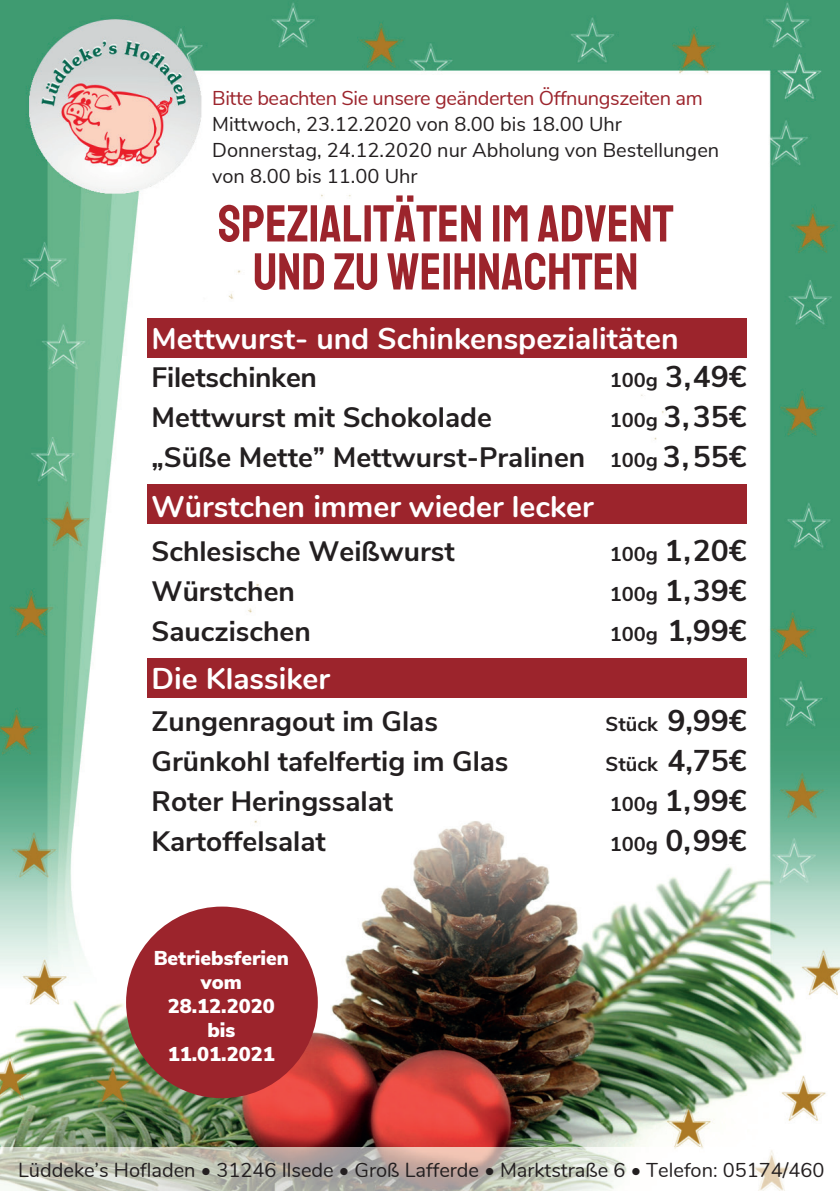
<style>
.page{position:relative;width:840px;height:1191px;background:#fff}
.page>*{position:absolute;margin:0;border:0;box-sizing:border-box;transform-origin:0 0}
.t1{font:52px/48px "Staatliches";color:#9c242c;text-align:center}
.t2{font:700 30px "Nunito";color:#fff}
.t3{font:700 30px "Nunito Sans";color:#231f20}
.t4{font:700 28px "Nunito Sans";color:#231f20}
.t5{font:20px/26px "Nunito Sans";color:#231f20}
.t6{font:20px "Nunito";color:#231f20}
.t7{font:20px "Nunito Sans";letter-spacing:-.02em;color:#9c242c}
.t8{font:900 20px/24px "Nunito Sans";color:#fff;text-align:center}
.t9{font:700 20px "Nunito Sans";color:#231f20}
.s1{font-size:20px}
.s2{font-size:30px}
</style>
<div class="page">
<img style="left:0;top:0;width:839px;height:1191px">
<div style="left:147px;top:318px;width:599px;height:39px;background:#9c242c"></div>
<div style="left:147px;top:484px;width:599px;height:40px;background:#9c242c"></div>
<div style="left:147px;top:657px;width:599px;height:40px;background:#9c242c"></div>
<div style="left:126px;top:906px;width:191px;height:192px;background:#9c242c;border-radius:50%"></div>
<p class="t7" style="left:212px;top:84px;width:491px">Bitte beachten Sie unsere geänderten Öffnungszeiten am</p>
<p class="t5" style="left:212px;top:110px;width:508px">Mittwoch, 23.12.2020 von 8.00 bis 18.00 Uhr<br>Donnerstag, 24.12.2020 nur Abholung von Bestellungen von 8.00 bis 11.00 Uhr</p>
<h1 class="t1" style="left:218px;top:199px;width:456px">SPEZIALITÄTEN IM ADVENT<br>UND ZU WEIHNACHTEN</h1>
<p class="t2" style="left:151px;top:317px;width:528px">Mettwurst- und Schinkenspezialitäten</p>
<p class="t4" style="left:151px;top:357px;width:167px">Filetschinken</p>
<p class="t3" style="left:609px;top:354px;width:139px"><span class="s1">100g</span> 3,49€</p>
<p class="t4" style="left:151px;top:397px;width:342px">Mettwurst mit Schokolade</p>
<p class="t3" style="left:609px;top:394px;width:139px"><span class="s1">100g</span> 3,35€</p>
<p class="t4" style="left:151px;top:437px;width:596px">„Süße Mette” Mettwurst-Pralinen <span class="s1">100g</span> <span class="s2">3,55€</span></p>
<p class="t2" style="left:151px;top:484px;width:443px">Würstchen immer wieder lecker</p>
<p class="t4" style="left:151px;top:531px;width:304px">Schlesische Weißwurst</p>
<p class="t3" style="left:609px;top:528px;width:139px"><span class="s1">100g</span> 1,20€</p>
<p class="t4" style="left:151px;top:571px;width:145px">Würstchen</p>
<p class="t3" style="left:609px;top:568px;width:139px"><span class="s1">100g</span> 1,39€</p>
<p class="t4" style="left:151px;top:611px;width:161px">Sauczischen</p>
<p class="t3" style="left:609px;top:608px;width:139px"><span class="s1">100g</span> 1,99€</p>
<p class="t2" style="left:151px;top:656px;width:180px">Die Klassiker</p>
<p class="t4" style="left:151px;top:701px;width:288px">Zungenragout im Glas</p>
<p class="t9" style="left:605px;top:709px;width:143px">Stück <span class="s2">9,99€</span></p>
<p class="t4" style="left:151px;top:741px;width:358px">Grünkohl tafelfertig im Glas</p>
<p class="t9" style="left:605px;top:749px;width:143px">Stück <span class="s2">4,75€</span></p>
<p class="t4" style="left:151px;top:781px;width:243px">Roter Heringssalat</p>
<p class="t3" style="left:609px;top:778px;width:139px"><span class="s1">100g</span> 1,99€</p>
<p class="t4" style="left:151px;top:821px;width:176px">Kartoffelsalat</p>
<p class="t3" style="left:609px;top:818px;width:139px"><span class="s1">100g</span> 0,99€</p>
<p class="t8" style="left:154px;top:944px;width:137px">Betriebsferien vom<br>28.12.2020 bis<br>11.01.2021</p>
<p class="t6" style="left:18px;top:1155px;width:807px">Lüddeke’s Hofladen • 31246 Ilsede • Groß Lafferde • Marktstraße 6 • Telefon: 05174/460</p>
</div>
